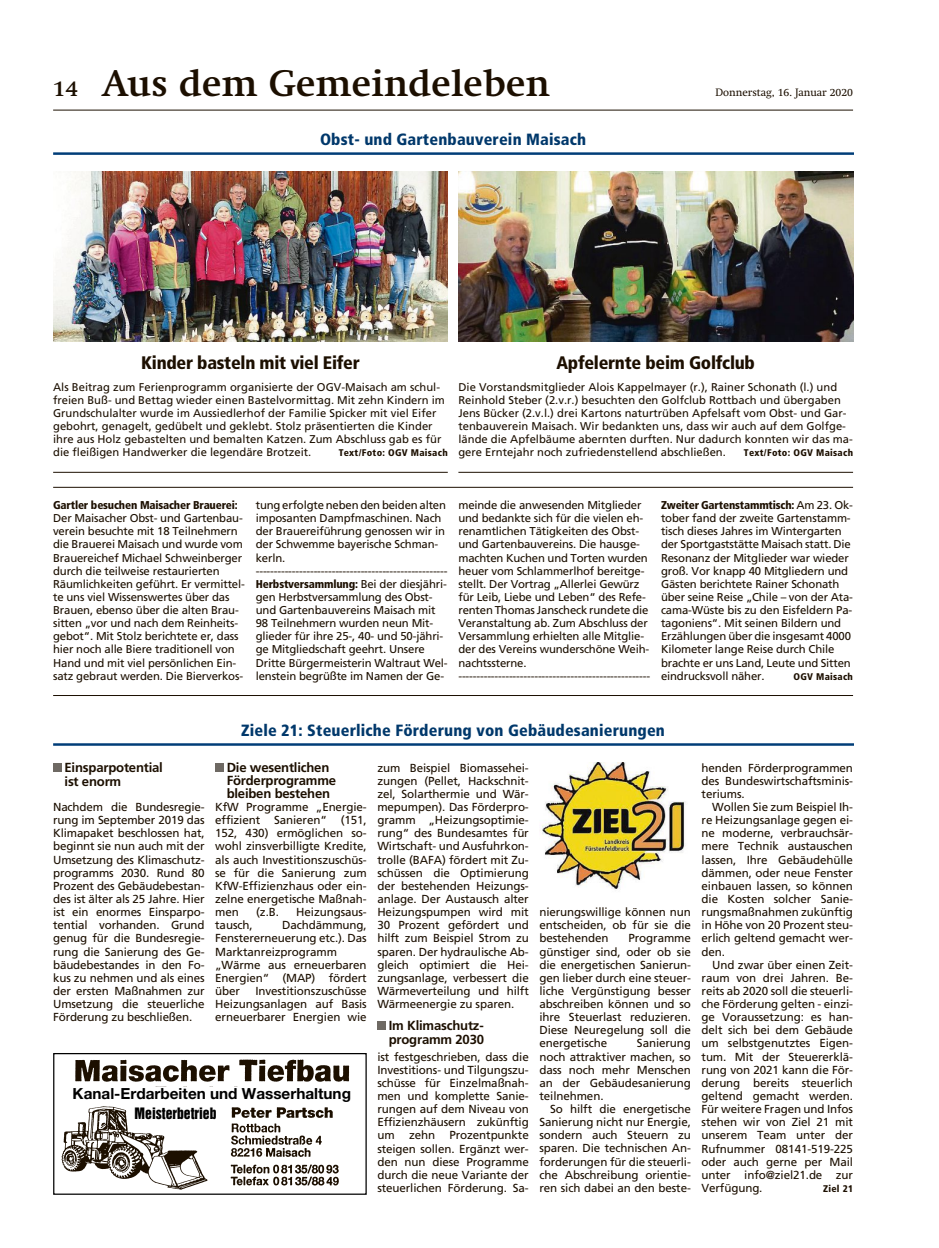
<style>
.page{position:relative;width:939px;height:1248px;background:#fff}
.page>*{position:absolute;margin:0;border:0;box-sizing:border-box;transform-origin:0 0}
.t1{font:700 36.25px "Swift";letter-spacing:.01em;color:#1c0f00}
.t2{font:900 condensed 18.12px "Frutiger";letter-spacing:-.015em;color:#1c0f00}
.t3{font:900 condensed 16.25px "Frutiger";letter-spacing:.01em;color:#00386b}
.t4{font:700 15.25px "Helvetica Neue LT Std";color:#000}
.t5{font:14.38px "Helvetica Inserat LT Std";color:#000;scale:.95 1}
.t6{font:700 13.12px/13.1px "Frutiger";letter-spacing:-.015em;color:#1c0f00}
.t7{font:11.62px/13.1px "Frutiger";letter-spacing:-.01em;color:#1c0f00;text-align:justify}
.t8{font:11.38px/13.1px "Frutiger";letter-spacing:-.015em;color:#1c0f00}
.t9{font:900 condensed 11.38px "Frutiger";letter-spacing:-.015em;color:#1c0f00}
.t10{font:11.25px/13.1px "Frutiger";color:#1c0f00}
.t11{font:10.62px "Swift";color:#1c0f00}
.t12{font:900 condensed 9.75px "Frutiger";letter-spacing:.03em;color:#1c0f00}
.s1{font-size:21.25px}
.s2{font-weight:900;font-stretch:condensed}
</style>
<div class="page">
<img style="left:55px;top:1054px;width:310px;height:132px">
<img style="left:58px;top:1104px;width:152px;height:86px">
<div style="left:53px;top:1052px;width:314px;height:142px;border:1px solid #000"></div>
<hr style="left:53px;top:110px;width:800px;height:1px;background:#1c0f00">
<hr style="left:53px;top:152px;width:800px;height:3px;background:#003d78">
<hr style="left:53px;top:472px;width:395px;height:1px;background:#1c0f00">
<img style="left:53px;top:172px;width:395px;height:169px">
<hr style="left:458px;top:472px;width:395px;height:1px;background:#1c0f00">
<img style="left:458px;top:172px;width:395px;height:169px">
<hr style="left:53px;top:695px;width:800px;height:1px;background:#1c0f00">
<hr style="left:53px;top:487px;width:800px;height:1px;background:#1c0f00">
<hr style="left:53px;top:743px;width:800px;height:2px;background:#003d78">
<div style="left:215px;top:763px;width:8px;height:8px;background:#6e6963"></div>
<div style="left:53px;top:763px;width:8px;height:8px;background:#6e6963"></div>
<div style="left:377px;top:1021px;width:9px;height:8px;background:#6e6963"></div>
<img style="left:541px;top:762px;width:145px;height:127px">
<h1 class="t1" style="left:53px;top:62px;width:498px"><span class="s1">14</span> Aus dem Gemeindeleben</h1>
<h3 class="t3" style="left:320px;top:133px;width:268px">Obst- und Gartenbauverein Maisach</h3>
<p class="t11" style="left:716px;top:88px;width:139px">Donnerstag, 16. Januar 2020</p>
<h2 class="t2" style="left:141px;top:357px;width:220px">Kinder basteln mit viel Eifer</h2>
<p class="t10" style="left:53px;top:381px;width:393px">Als Beitrag zum Ferienprogramm organisierte der OGV-Maisach am schul&shy;freien Buß- und Bettag wieder einen Bastelvormittag. Mit zehn Kindern im Grundschulalter wurde im Aussiedlerhof der Familie Spicker mit viel Eifer gebohrt, genagelt, gedübelt und geklebt. Stolz präsentierten die Kinder ihre aus Holz gebastelten und bemalten Katzen. Zum Abschluss gab es für die fleißigen Handwerker die legendäre Brotzeit.</p>
<p class="t12" style="left:339px;top:449px;width:111px">Text/Foto: OGV Maisach</p>
<h2 class="t2" style="left:556px;top:357px;width:200px">Apfelernte beim Golfclub</h2>
<p class="t10" style="left:458px;top:381px;width:396px">Die Vorstandsmitglieder Alois Kappelmayer (r.), Rainer Schonath (l.) und Reinhold Steber (2.v.r.) besuchten den Golfclub Rottbach und übergaben Jens Bücker (2.v.l.) drei Kartons naturtrüben Apfelsaft vom Obst- und Gar&shy;tenbauverein Maisach. Wir bedankten uns, dass wir auch auf dem Golfge&shy;lände die Apfelbäume abernten durften. Nur dadurch konnten wir das ma&shy;gere Erntejahr noch zufriedenstellend abschließen.</p>
<p class="t12" style="left:744px;top:449px;width:111px">Text/Foto: OGV Maisach</p>
<p class="t9" style="left:53px;top:501px;width:186px">Gartler besuchen Maisacher Brauerei:</p>
<p class="t8" style="left:53px;top:513px;width:193px">Der Maisacher Obst- und Gartenbau&shy;verein besuchte mit 18 Teilnehmern die Brauerei Maisach und wurde vom Brauereichef Michael Schweinberger durch die teilweise restaurierten Räumlichkeiten geführt. Er vermittel&shy;te uns viel Wissenswertes über das Brauen, ebenso über die alten Brau&shy;sitten „vor und nach dem Reinheits&shy;gebot“. Mit Stolz berichtete er, dass hier noch alle Biere traditionell von Hand und mit viel persönlichen Ein&shy;satz gebraut werden. Die Bierverkos-</p>
<p class="t8" style="left:256px;top:499px;width:193px">tung erfolgte neben den beiden alten imposanten Dampfmaschinen. Nach der Brauereiführung genossen wir in der Schwemme bayerische Schman&shy;kerln. ----------------------------------------------------- <span class="s2">Herbstversammlung:</span> Bei der diesjähri&shy;gen Herbstversammlung des Obst&shy;und Gartenbauvereins Maisach mit 98 Teilnehmern wurden neun Mit&shy;glieder für ihre 25-, 40- und 50-jähri&shy;ge Mitgliedschaft geehrt. Unsere Dritte Bürgermeisterin Waltraut Wel&shy;lenstein begrüßte im Namen der Ge-</p>
<p class="t8" style="left:458px;top:499px;width:193px">meinde die anwesenden Mitglieder und bedankte sich für die vielen eh&shy;renamtlichen Tätigkeiten des Obst&shy;und Gartenbauvereins. Die hausge&shy;machten Kuchen und Torten wurden heuer vom Schlammerlhof bereitge&shy;stellt. Der Vortrag „Allerlei Gewürz für Leib, Liebe und Leben“ des Refe&shy;renten Thomas Janscheck rundete die Veranstaltung ab. Zum Abschluss der Versammlung erhielten alle Mitglie&shy;der des Vereins wunderschöne Weih&shy;nachtssterne. -----------------------------------------------------</p>
<p class="t8" style="left:661px;top:499px;width:193px"><span class="s2">Zweiter Gartenstammtisch:</span> Am 23. Ok&shy;tober fand der zweite Gartenstamm&shy;tisch dieses Jahres im Wintergarten der Sportgaststätte Maisach statt. Die Resonanz der Mitglieder war wieder groß. Vor knapp 40 Mitgliedern und Gästen berichtete Rainer Schonath über seine Reise „Chile – von der Ata&shy;cama-Wüste bis zu den Eisfeldern Pa&shy;tagoniens“. Mit seinen Bildern und Erzählungen über die insgesamt 4000<br>Kilometer lange Reise durch Chile brachte er uns Land, Leute und Sitten eindrucksvoll näher.</p>
<p class="t12" style="left:793px;top:673px;width:61px">OGV Maisach</p>
<h3 class="t3" style="left:241px;top:724px;width:425px">Ziele 21: Steuerliche Förderung von Gebäudesanierungen</h3>
<p class="t6" style="left:65px;top:760px;width:100px;line-height:14.4px">Einsparpotential ist enorm</p>
<p class="t7" style="left:53px;top:801px;width:153px">Nachdem die Bundesregie&shy;rung im September 2019 das Klimapaket beschlossen hat, beginnt sie nun auch mit der Umsetzung des Klimaschutz&shy;programms 2030. Rund 80<br>Prozent des Gebäudebestan&shy;des ist älter als 25 Jahre. Hier ist ein enormes Einsparpo&shy;tential vorhanden. Grund genug für die Bundesregie&shy;rung die Sanierung des Ge&shy;bäudebestandes in den Fo&shy;kus zu nehmen und als eines der ersten Maßnahmen zur Umsetzung die steuerliche Förderung zu beschließen.</p>
<p class="t6" style="left:227px;top:760px;width:111px">Die wesentlichen<br>Förderprogramme bleiben bestehen</p>
<p class="t7" style="left:215px;top:801px;width:153px">KfW Programme „Energie&shy;effizient Sanieren“ (151, 152, 430) ermöglichen so&shy;wohl zinsverbilligte Kredite, als auch Investitionszuschüs&shy;se für die Sanierung zum KfW-Effizienzhaus oder ein&shy;zelne energetische Maßnah&shy;men</p>
<p class="t7" style="left:256px;top:906px;width:24px">(z.B.</p>
<p class="t7" style="left:296px;top:906px;width:72px">Heizungsaus-</p>
<p class="t7" style="left:215px;top:919px;width:39px">tausch,</p>
<p class="t7" style="left:215px;top:919px;width:153px;text-align:left;text-indent:67px">Dachdämmung,<br>Fenstererneuerung etc.). Das<br>Marktanreizprogramm „Wärme aus erneuerbaren<br>Energien“ (MAP) fördert über</p>
<p class="t7" style="left:215px;top:985px;width:153px;text-indent:40px">Investitionszuschüsse Heizungsanlagen auf Basis erneuerbarer Energien wie</p>
<h3 class="t4" style="left:73px;top:1088px;width:280px">Kanal-Erdarbeiten und Wasserhaltung</h3>
<p class="t5" style="left:135px;top:1105px;width:88px">Meisterbetrieb</p>
<p class="t7" style="left:377px;top:762px;width:153px">zum Beispiel Biomassehei&shy;zungen (Pellet, Hackschnit&shy;zel, Solarthermie und Wär&shy;mepumpen). Das Förderpro&shy;gramm „Heizungsoptimie&shy;rung“ des Bundesamtes für Wirtschaft- und Ausfuhrkon&shy;trolle (BAFA) fördert mit Zu&shy;schüssen die Optimierung der bestehenden Heizungs&shy;anlage. Der Austausch alter Heizungspumpen wird mit 30 Prozent gefördert und hilft zum Beispiel Strom zu sparen. Der hydraulische Ab&shy;gleich optimiert die Hei&shy;zungsanlage, verbessert die Wärmeverteilung und hilft Wärmeenergie zu sparen.</p>
<p class="t6" style="left:389px;top:1018px;width:97px;line-height:14.4px">Im Klimaschutz&shy;programm 2030</p>
<p class="t7" style="left:377px;top:1051px;width:153px">ist festgeschrieben, dass die Investitions- und Tilgungszu&shy;schüsse für Einzelmaßnah&shy;men und komplette Sanie&shy;rungen auf dem Niveau von Effizienzhäusern zukünftig um zehn Prozentpunkte steigen sollen. Ergänzt wer&shy;den nun diese Programme durch die neue Variante der steuerlichen Förderung. Sa-</p>
<p class="t7" style="left:539px;top:906px;width:153px">nierungswillige können nun entscheiden, ob für sie die bestehenden</p>
<p class="t7" style="left:539px;top:932px;width:153px;text-indent:89px">Programme günstiger sind, oder ob sie die energetischen Sanierun&shy;gen lieber durch eine steuer&shy;liche Vergünstigung besser abschreiben können und so ihre Steuerlast reduzieren.<br>Diese Neuregelung soll die energetische</p>
<p class="t7" style="left:539px;top:1037px;width:153px;text-indent:98px">Sanierung noch attraktiver machen, so dass noch mehr Menschen an der Gebäudesanierung teilnehmen.</p>
<p class="t7" style="left:539px;top:1103px;width:153px;text-indent:11px">So hilft die energetische Sanierung nicht nur Energie, sondern auch Steuern zu sparen. Die technischen An&shy;forderungen für die steuerli&shy;che Abschreibung orientie&shy;ren sich dabei an den beste-</p>
<p class="t7" style="left:702px;top:762px;width:153px">henden Förderprogrammen des Bundeswirtschaftsminis&shy;teriums.</p>
<p class="t7" style="left:702px;top:801px;width:153px;text-indent:11px">Wollen Sie zum Beispiel Ih&shy;re Heizungsanlage gegen ei&shy;ne moderne, verbrauchsär&shy;mere Technik austauschen lassen, Ihre Gebäudehülle dämmen, oder neue Fenster einbauen lassen, so können die Kosten solcher Sanie&shy;rungsmaßnahmen zukünftig in Höhe von 20 Prozent steu&shy;erlich geltend gemacht wer&shy;den.</p>
<p class="t7" style="left:702px;top:959px;width:153px;text-indent:11px">Und zwar über einen Zeit&shy;raum von drei Jahren. Be&shy;reits ab 2020 soll die steuerli&shy;che Förderung gelten - einzi&shy;ge Voraussetzung: es han&shy;delt sich bei dem Gebäude um selbstgenutztes Eigen&shy;tum. Mit der Steuererklä&shy;rung von 2021 kann die För&shy;derung bereits steuerlich geltend gemacht werden.<br>Für weitere Fragen und Infos stehen wir von Ziel 21 mit unserem Team unter der Rufnummer 08141-519-225 oder auch gerne per Mail unter info@ziel21.de zur Verfügung.</p>
<p class="t12" style="left:823px;top:1184px;width:31px">Ziel 21</p>
</div>
